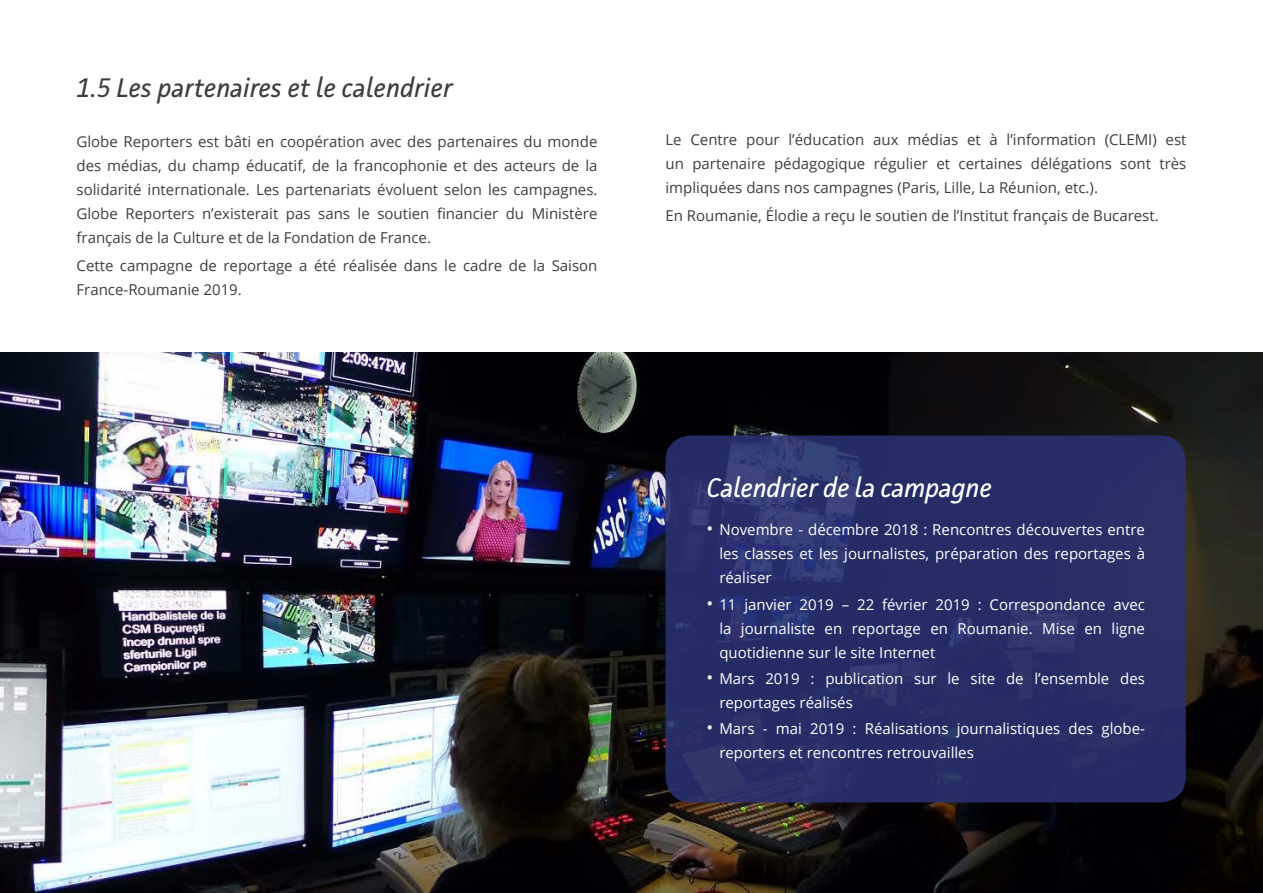
<style>
.page{position:relative;width:1263px;height:893px;background:#fff}
.page>*{position:absolute;margin:0;border:0;box-sizing:border-box;transform-origin:0 0}
.t1{font:italic 27px "Facit";color:#3e3e3f}
.t2{font:italic 27px "Facit";letter-spacing:-.01em;color:#fff}
.t3{font:15px/24px "Open Sans";color:#3e3e3f;text-align:justify}
.t4{font:15px/24px "Open Sans";color:#fff;text-align:justify}
.s1{font-size:18px}
</style>
<div class="page">
<img style="left:0;top:353px;width:1263px;height:540px">
<svg style="left:665px;top:435px;width:521px;height:367px;background:#282e67"></svg>
<h1 class="t1" style="left:77px;top:71px;width:377px">1.5 Les partenaires et le calendrier</h1>
<p class="t3" style="left:77px;top:129px;width:522px">Globe Reporters est bâti en coopération avec des partenaires du monde des médias, du champ éducatif, de la francophonie et des acteurs de la solidarité internationale. Les partenariats évoluent selon les campagnes.<br>Globe Reporters n’existerait pas sans le soutien financier du Ministère français de la Culture et de la Fondation de France.</p>
<p class="t3" style="left:77px;top:253px;width:522px">Cette campagne de reportage a été réalisée dans le cadre de la Saison<br>France-Roumanie 2019.</p>
<p class="t3" style="left:665px;top:127px;width:522px">Le Centre pour l’éducation aux médias et à l’information (CLEMI) est un partenaire pédagogique régulier et certaines délégations sont très impliquées dans nos campagnes (Paris, Lille, La Réunion, etc.).</p>
<p class="t3" style="left:665px;top:203px;width:495px">En Roumanie, Élodie a reçu le soutien de l’Institut français de Bucarest.</p>
<h1 class="t2" style="left:707px;top:470px;width:287px">Calendrier de la campagne</h1>
<p class="t4" style="left:719px;top:518px;width:427px;text-indent:-13px"><span class="s1">•</span> Novembre - décembre 2018 : Rencontres découvertes entre les classes et les journalistes, préparation des reportages à réaliser</p>
<p class="t4" style="left:719px;top:592px;width:427px;text-indent:-13px"><span class="s1">•</span> 11 janvier 2019 – 22 février 2019 : Correspondance avec la journaliste en reportage en Roumanie. Mise en ligne quotidienne sur le site Internet</p>
<p class="t4" style="left:719px;top:666px;width:427px;text-indent:-13px"><span class="s1">•</span> Mars 2019 : publication sur le site de l’ensemble des reportages réalisés</p>
<p class="t4" style="left:719px;top:716px;width:427px;text-indent:-13px"><span class="s1">•</span> Mars - mai 2019 : Réalisations journalistiques des globe&shy;reporters et rencontres retrouvailles</p>
</div>
